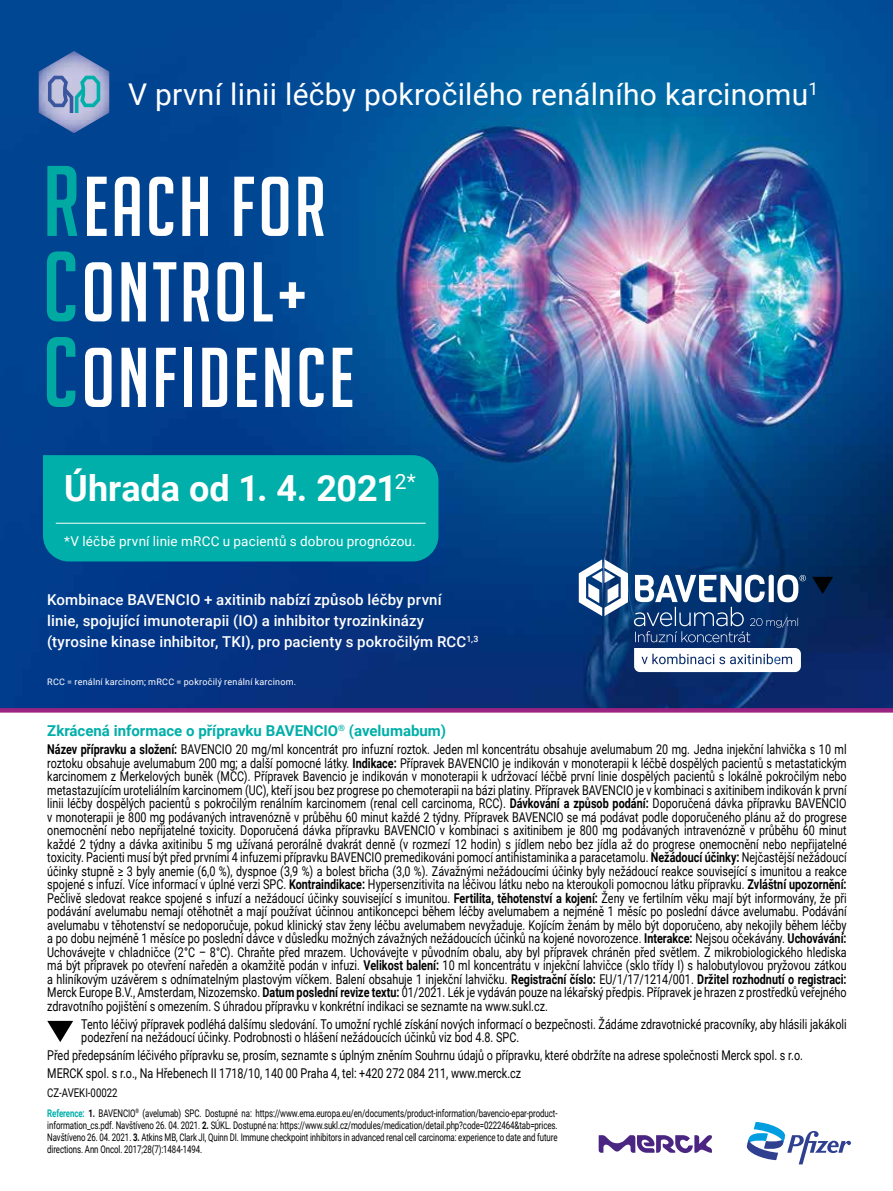
<style>
.page{position:relative;width:893px;height:1191px;background:#fff}
.page>*{position:absolute;margin:0;border:0;box-sizing:border-box;transform-origin:0 0}
.t1{font:82.5px/85.5px "Big Noodle Titling";letter-spacing:.035em;color:#fff}
.t2{font:700 36px "Roboto";color:#fff}
.t3{font:30px "Roboto";letter-spacing:.01em;color:#fff}
.t4{font:500 15px/21px "Roboto";letter-spacing:.01em;color:#fff}
.t5{font:700 15px "Roboto";color:#00afa9}
.t6{font:13.5px/13.5px "Roboto";color:#000;scale:.8 1}
.t7{font:13.5px "Roboto";letter-spacing:.015em;color:#fff}
.t8{font:12px "Roboto";color:#000;scale:.8 1}
.t9{font:10.5px/12px "Roboto";letter-spacing:-.01em;color:#000;text-align:justify;scale:.75 1}
.t10{font:9px "Roboto";letter-spacing:.025em;color:#fff}
.s1{font-size:97.5px;color:#00aaa2}
.s2{font-weight:700}
.s3{font-weight:700;color:#00afa9}
</style>
<div class="page">
<img style="left:0;top:0;width:893px;height:708px">
<svg style="left:0;top:708px;width:893px;height:4px;background:#962381"></svg>
<svg style="left:747px;top:1121px;width:104px;height:43px"></svg>
<svg style="left:599px;top:1135px;width:113px;height:18px"></svg>
<img style="left:39px;top:51px;width:70px;height:82px">
<svg style="left:48px;top:76px;width:52px;height:37px;background:#84aac8"></svg>
<svg style="left:47px;top:1020px;width:26px;height:22px"></svg>
<svg style="left:812px;top:577px;width:21px;height:17px"></svg>
<svg style="left:579px;top:559px;width:227px;height:113px"></svg>
<div style="left:43px;top:455px;width:395px;height:106px;background:#00afa9"></div>
<hr style="left:56px;top:523px;width:370px;height:1px;background:#fff">
<h3 class="t3" style="left:128px;top:73px;width:692px">V první linii léčby pokročilého renálního karcinomu<sup>1</sup></h3>
<h1 class="t1" style="left:43px;top:164px;width:313px"><span class="s1">R</span>EACH FOR<br><span class="s1">C</span>ONTROL+<br><span class="s1">C</span>ONFIDENCE</h1>
<h2 class="t2" style="left:64px;top:463px;width:353px">Úhrada od 1. 4. 2021<sup>2*</sup></h2>
<p class="t7" style="left:64px;top:532px;width:353px">*V léčbě první linie mRCC u pacientů s dobrou prognózou.</p>
<p class="t4" style="left:47px;top:588px;width:433px">Kombinace BAVENCIO + axitinib nabízí způsob léčby první<br>linie, spojující imunoterapii (IO) a inhibitor tyrozinkinázy (tyrosine kinase inhibitor, TKI), pro pacienty s pokročilým RCC<sup>1,3</sup></p>
<p class="t10" style="left:47px;top:675px;width:251px">RCC = renální karcinom; mRCC = pokročilý renální karcinom.</p>
<p class="t5" style="left:47px;top:720px;width:400px">Zkrácená informace o přípravku BAVENCIO<sup>®</sup> (avelumabum)</p>
<p class="t6" style="left:47px;top:742px;width:1001px;text-align:justify"><span class="s2">Název přípravku a složení:</span> BAVENCIO 20 mg/ml koncentrát pro infuzní roztok. Jeden ml koncentrátu obsahuje avelumabum 20 mg. Jedna injekční lahvička s 10 ml roztoku obsahuje avelumabum 200 mg; a další pomocné látky. <span class="s2">Indikace:</span> Přípravek BAVENCIO je indikován v monoterapii k léčbě dospělých pacientů s metastatickým karcinomem z Merkelových buněk (MCC). Přípravek Bavencio je indikován v monoterapii k udržovací léčbě první linie dospělých pacientů s lokálně pokročilým nebo metastazujícím uroteliálním karcinomem (UC), kteří jsou bez progrese po chemoterapii na bázi platiny. Přípravek BAVENCIO je v kombinaci s axitinibem indikován k první linii léčby dospělých pacientů s pokročilým renálním karcinomem (renal cell carcinoma, RCC). <span class="s2">Dávkování a způsob podání:</span> Doporučená dávka přípravku BAVENCIO v monoterapii je 800 mg podávaných intravenózně v průběhu 60 minut každé 2 týdny. Přípravek BAVENCIO se má podávat podle doporučeného plánu až do progrese onemocnění nebo nepřijatelné toxicity. Doporučená dávka přípravku BAVENCIO v kombinaci s axitinibem je 800 mg podávaných intravenózně v průběhu 60 minut každé 2 týdny a dávka axitinibu 5 mg užívaná perorálně dvakrát denně (v rozmezí 12 hodin) s jídlem nebo bez jídla až do progrese onemocnění nebo nepřijatelné toxicity. Pacienti musí být před prvními 4 infuzemi přípravku BAVENCIO premedikováni pomocí antihistaminika a paracetamolu. <span class="s2">Nežádoucí účinky:</span> Nejčastější nežádoucí účinky stupně ≥ 3 byly anemie (6,0 %), dyspnoe (3,9 %) a bolest břicha (3,0 %). Závažnými nežádoucími účinky byly nežádoucí reakce související s imunitou a reakce spojené s infuzí. Více informací v úplné verzi SPC. <span class="s2">Kontraindikace:</span> Hypersenzitivita na léčivou látku nebo na kteroukoli pomocnou látku přípravku. <span class="s2">Zvláštní upozornění:<br></span>Pečlivě sledovat reakce spojené s infuzí a nežádoucí účinky související s imunitou. <span class="s2">Fertilita, těhotenství a kojení:</span> Ženy ve fertilním věku mají být informovány, že při podávání avelumabu nemají otěhotnět a mají používat účinnou antikoncepci během léčby avelumabem a nejméně 1 měsíc po poslední dávce avelumabu. Podávání avelumabu v těhotenství se nedoporučuje, pokud klinický stav ženy léčbu avelumabem nevyžaduje. Kojícím ženám by mělo být doporučeno, aby nekojily během léčby a po dobu nejméně 1 měsíce po poslední dávce v důsledku možných závažných nežádoucích účinků na kojené novorozence. <span class="s2">Interakce:</span> Nejsou očekávány. <span class="s2">Uchovávání:<br></span>Uchovávejte v chladničce (2°C – 8°C). Chraňte před mrazem. Uchovávejte v původním obalu, aby byl přípravek chráněn před světlem. Z mikrobiologického hlediska má být přípravek po otevření naředěn a okamžitě podán v infuzi. <span class="s2">Velikost balení:</span> 10 ml koncentrátu v injekční lahvičce (sklo třídy I) s halobutylovou pryžovou zátkou a hliníkovým uzávěrem s odnímatelným plastovým víčkem. Balení obsahuje 1 injekční lahvičku. <span class="s2">Registrační číslo:</span> EU/1/17/1214/001. <span class="s2">Držitel rozhodnutí o registraci:<br></span>Merck Europe B.V., Amsterdam, Nizozemsko. <span class="s2">Datum poslední revize textu:</span> 01/2021. Lék je vydáván pouze na lékařský předpis. Přípravek je hrazen z prostředků veřejného zdravotního pojištění s omezením. S úhradou přípravku v konkrétní indikaci se seznamte na www.sukl.cz.</p>
<p class="t6" style="left:81px;top:1016px;width:958px">Tento léčivý přípravek podléhá dalšímu sledování. To umožní rychlé získání nových informací o bezpečnosti. Žádáme zdravotnické pracovníky, aby hlásili jakákoli podezření na nežádoucí účinky. Podrobnosti o hlášení nežádoucích účinků viz bod 4.8. SPC.</p>
<p class="t6" style="left:47px;top:1045px;width:946px;line-height:17.7px">Před předepsáním léčivého přípravku se, prosím, seznamte s úplným zněním Souhrnu údajů o přípravku, které obdržíte na adrese společnosti Merck spol. s r.o.<br>MERCK spol. s r.o., Na Hřebenech II 1718/10, 140 00 Praha 4, tel: +420 272 084 211, www.merck.cz</p>
<p class="t8" style="left:47px;top:1084px;width:89px">CZ-AVEKI-00022</p>
<p class="t9" style="left:47px;top:1106px;width:682px"><span class="s3">Reference:</span> <span class="s2">1.</span> BAVENCIO<sup>®</sup> (avelumab) SPC. Dostupné na: https://www.ema.europa.eu/en/documents/product-information/bavencio-epar-product&shy;information_cs.pdf. Navštíveno 26. 04. 2021. <span class="s2">2.</span> SÚKL. Dostupné na: https://www.sukl.cz/modules/medication/detail.php?code=0222464&amp;tab=prices.<br>Navštíveno 26. 04. 2021. <span class="s2">3.</span> Atkins MB, Clark JI, Quinn DI. Immune checkpoint inhibitors in advanced renal cell carcinoma: experience to date and future directions. Ann Oncol. 2017;28(7):1484-1494.</p>
</div>
